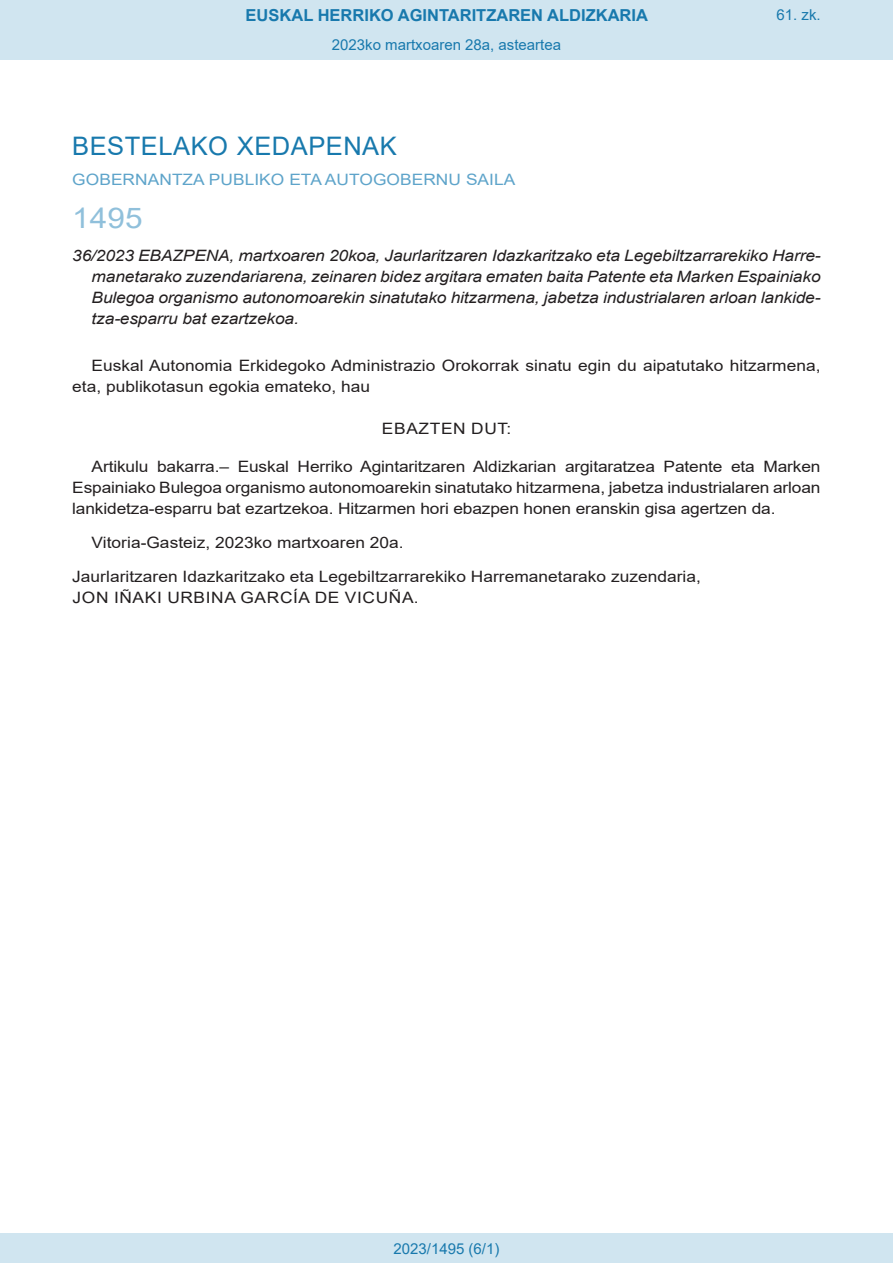
<style>
.page{position:relative;width:893px;height:1263px;background:#fff}
.page>*{position:absolute;margin:0;border:0;box-sizing:border-box;transform-origin:0 0}
.BOPVOrden{font:28.5px "Arial";color:#90c0db;scale:1.11 1}
.BOPVSeccion{font:25.5px "Arial";letter-spacing:.02em;color:#1879ad}
.t1{font:700 16.5px "Arial";color:#1879ad}
.BOPVDetalle{font:15.6px/21px "Arial";color:#231f20;scale:1.11 1}
.BOPVTitulo{font:italic 15.6px/21px "Arial";letter-spacing:-.01em;color:#231f20;text-align:justify;scale:1.11 1}
.BOPVFirmaPuesto{font:15.6px "Arial";color:#231f20;scale:1.11 1}
.BOPVOrganismo{font:15.6px "Arial";letter-spacing:.005em;color:#5ea4ca;scale:1.11 1}
.BOPVFirmaLugFec{font:15.6px "Arial";color:#231f20;scale:1.11 1}
.BOPVFirmaNombre{font:15.6px "Arial";letter-spacing:.035em;color:#231f20;scale:1.11 1}
.BOPVClave{font:15.6px "Arial";letter-spacing:.035em;color:#231f20;scale:1.11 1}
.Paginacion_Centro{font:15px "Arial";color:#1879ad}
</style>
<div class="page">
<div style="left:0;top:0;width:893px;height:60px;background:#d0e5f0"></div>
<div style="left:0;top:1233px;width:893px;height:30px;background:#d0e5f0"></div>
<p class="t1" style="left:246px;top:3px;width:404px">EUSKAL HERRIKO AGINTARITZAREN ALDIZKARIA</p>
<p class="Paginacion_Centro" style="left:332px;top:35px;width:231px">2023ko martxoaren 28a, asteartea</p>
<p class="Paginacion_Centro" style="left:776px;top:5px;width:46px">61. zk.</p>
<p class="BOPVSeccion" style="left:72px;top:128px;width:326px">BESTELAKO XEDAPENAK</p>
<p class="BOPVOrganismo" style="left:72px;top:169px;width:401px">GOBERNANTZA PUBLIKO ETA AUTOGOBERNU SAILA</p>
<p class="BOPVOrden" style="left:72px;top:198px;width:65px">1495</p>
<p class="BOPVTitulo" style="left:92px;top:246px;width:658px;text-indent:-19px">36/2023 EBAZPENA, martxoaren 20koa, Jaurlaritzaren Idazkaritzako eta Legebiltzarrarekiko Harre&shy;manetarako zuzendariarena, zeinaren bidez argitara ematen baita Patente eta Marken Espainiako Bulegoa organismo autonomoarekin sinatutako hitzarmena, jabetza industrialaren arloan lankide&shy;tza-esparru bat ezartzekoa.</p>
<p class="BOPVDetalle" style="left:72px;top:355px;width:676px;text-indent:19px">Euskal Autonomia Erkidegoko Administrazio Orokorrak sinatu egin du aipatutako hitzarmena, eta, publikotasun egokia emateko, hau</p>
<p class="BOPVClave" style="left:382px;top:418px;width:118px">EBAZTEN DUT:</p>
<p class="BOPVDetalle" style="left:72px;top:456px;width:676px;text-align:justify;text-indent:19px">Artikulu bakarra.– Euskal Herriko Agintaritzaren Aldizkarian argitaratzea Patente eta Marken Espainiako Bulegoa organismo autonomoarekin sinatutako hitzarmena, jabetza industrialaren arloan lankidetza-esparru bat ezartzekoa. Hitzarmen hori ebazpen honen eranskin gisa agertzen da.</p>
<p class="BOPVFirmaLugFec" style="left:92px;top:532px;width:283px">Vitoria-Gasteiz, 2023ko martxoaren 20a.</p>
<p class="BOPVFirmaPuesto" style="left:72px;top:566px;width:568px">Jaurlaritzaren Idazkaritzako eta Legebiltzarrarekiko Harremanetarako zuzendaria,</p>
<p class="BOPVFirmaNombre" style="left:73px;top:587px;width:313px">JON IÑAKI URBINA GARCÍA DE VICUÑA.</p>
<p class="Paginacion_Centro" style="left:393px;top:1238px;width:107px">2023/1495 (6/1)</p>
</div>
